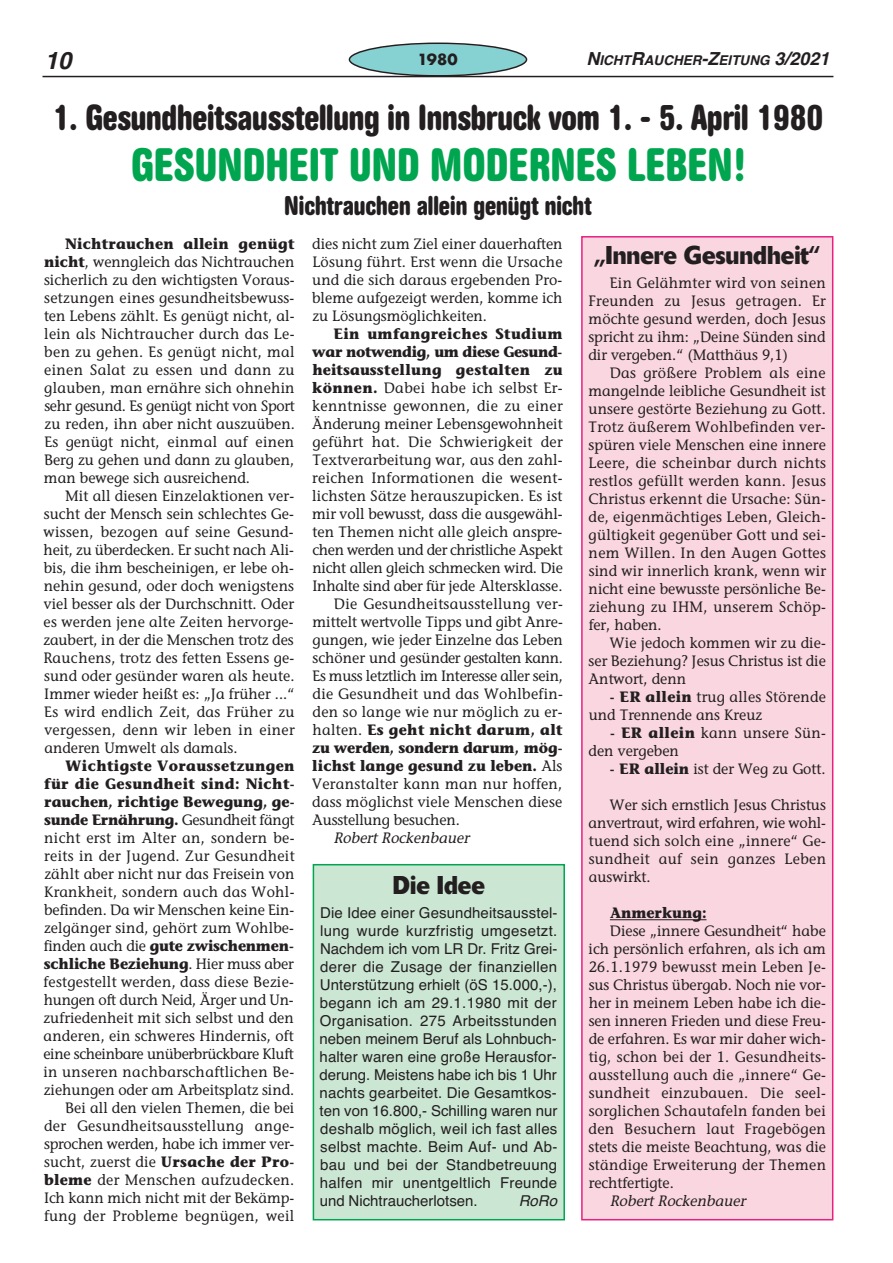
<style>
.page{position:relative;width:893px;height:1263px;background:#fff}
.page>*{position:absolute;margin:0;border:0;box-sizing:border-box;transform-origin:0 0}
.t1{font:700 condensed 46.5px "AG Book Rounded";color:#00a54f;scale:.9 1}
.t2{font:700 condensed 36px "AG Book Rounded";letter-spacing:-.005em;color:#231f20;scale:.9 1}
.t3{font:700 condensed 27px "AG Book Rounded";color:#231f20;scale:.9 1}
.t4{font:700 25.5px "Delta";color:#231f20;scale:.9 1}
.t5{font:italic 700 24px "Helvetica";color:#231f20}
.t6{font:500 15px/18px "Stone Informal Std";letter-spacing:.005em;color:#231f20;text-align:justify;scale:.96 1}
.t7{font:15px/18px "Helvetica";letter-spacing:.01em;color:#231f20;text-align:justify}
.t8{font:500 15px "Stone Informal Std";letter-spacing:.025em;color:#231f20;scale:.96 1}
.t9{font:700 15px "Stone Informal Std";letter-spacing:.025em;color:#231f20;scale:.96 1}
.t10{font:700 15px "Stone Informal Std";letter-spacing:.005em;color:#231f20;scale:.96 1}
.t11{font:500 15px "Stone Informal Std";letter-spacing:-.015em;color:#231f20;scale:.96 1}
.t12{font:italic 500 15px "Stone Informal Std";color:#231f20;scale:.96 1}
.t13{font:500 15px "Stone Informal Std";letter-spacing:-.025em;color:#231f20;scale:.96 1}
.t14{font:500 15px "Stone Informal Std";letter-spacing:-.02em;color:#231f20;scale:.96 1}
.t15{font:700 15px "Stone Informal Std";letter-spacing:-.025em;color:#231f20;scale:.96 1}
.t16{font:700 15px "Stone Informal Std";letter-spacing:-.02em;color:#231f20;scale:.96 1}
.t17{font:700 15px "Futura";color:#231f20}
.t18{font:italic 15px "Helvetica";color:#231f20}
.t19{font:italic 700 13.5px "Helvetica";color:#231f20}
.s1{font-size:18px}
.s2{font-weight:700}
.s3{font-weight:500}
</style>
<div class="page">
<svg style="left:349px;top:43px;width:178px;height:33px"></svg>
<hr style="left:43px;top:76px;width:790px;height:1px;background:#231f20">
<div style="left:314px;top:865px;width:249px;height:354px;background:#cbe6d3"></div>
<div style="left:313px;top:864px;width:252px;height:356px;border:2px solid #00a54f"></div>
<div style="left:583px;top:238px;width:249px;height:981px;background:#f9d6e0"></div>
<div style="left:581px;top:236px;width:252px;height:984px;border:2px solid #ea1e80"></div>
<hr style="left:610px;top:919px;width:96px;height:1px;background:#231f20">
<h3 class="t5" style="left:45px;top:46px;width:28px">10</h3>
<p class="t17" style="left:418px;top:49px;width:41px">1980</p>
<p class="t19" style="left:586px;top:52px;width:245px"><span class="s1">N</span>ICHT<span class="s1">R</span>AUCHER<span class="s1">-Z</span>EITUNG <span class="s1">3/2021</span></p>
<h2 class="t2" style="left:53px;top:105px;width:858px">1. Gesundheitsausstellung in Innsbruck vom 1. - 5. April 1980</h2>
<h1 class="t1" style="left:131px;top:148px;width:683px">GESUNDHEIT UND MODERNES LEBEN!</h1>
<h3 class="t3" style="left:284px;top:196px;width:343px">Nichtrauchen allein genügt nicht</h3>
<p class="t6" style="left:44px;top:236px;width:263px;text-indent:21px"><span class="s2">Nichtrauchen allein genügt nicht</span>, wenngleich das Nichtrauchen sicherlich zu den wichtigsten Voraus&shy;setzungen eines gesundheitsbewuss - ten Lebens zählt. Es genügt nicht, al&shy;lein als Nichtraucher durch das Le&shy;ben zu gehen. Es genügt nicht, mal einen Salat zu essen und dann zu glauben, man ernähre sich ohnehin sehr gesund. Es genügt nicht von Sport zu reden, ihn aber nicht auszuüben.<br>Es genügt nicht, einmal auf einen Berg zu gehen und dann zu glauben, man bewege sich ausreichend.</p>
<p class="t6" style="left:43px;top:488px;width:263px;text-indent:22px">Mit all diesen Einzelaktionen ver&shy;sucht der Mensch sein schlechtes Ge&shy;wissen, bezogen auf seine Gesund&shy;heit, zu überdecken. Er sucht nach Ali&shy;bis, die ihm bescheinigen, er lebe oh&shy;nehin gesund, oder doch wenigstens viel besser als der Durchschnitt. Oder es werden jene alte Zeiten hervorge&shy;zaubert, in der die Menschen trotz des Rauchens, trotz des fetten Essens ge&shy;sund oder gesünder waren als heute.<br>Immer wieder heißt es: „Ja früher ...“ Es wird endlich Zeit, das Früher zu vergessen, denn wir leben in einer anderen Umwelt als damals.</p>
<p class="t6" style="left:43px;top:758px;width:263px;text-align:right"><span class="s2">Wichtigste Voraussetzungen für die Gesundheit sind: Nicht - rauchen, richtige Bewegung, ge&shy;sunde Ernährung.</span> Gesundheit fängt nicht erst im Alter an, sondern be&shy;reits in der Jugend. Zur Gesundheit zählt aber nicht nur das Freisein von Krank heit, sondern auch das Wohl&shy;befinden. Da wir Menschen keine Ein - zelgänger sind, gehört zum Wohlbe - finden auch die <span class="s2">gute zwischenmen - schliche Beziehung</span>. Hier muss aber festgestellt werden, dass diese Bezie&shy;hungen oft durch Neid, Ärger und Un - zufriedenheit mit sich selbst und den anderen, ein schweres Hindernis, oft eine scheinbare unüberbrückbare Kluft in unseren nachbarschaftlichen Be&shy;ziehungen oder am Arbeitsplatz sind.<br>Bei all den vielen Themen, die bei der Gesundheitsausstellung ange&shy;sprochen werden, habe ich immer ver - sucht, zuerst die <span class="s2">Ursache der Pro - bleme</span> der Menschen aufzude cken.<br>Ich kann mich nicht mit der Be kämp - fung der Probleme begnügen, weil</p>
<p class="t6" style="left:312px;top:236px;width:263px">dies nicht zum Ziel einer dauerhaften Lösung führt. Erst wenn die Ursache und die sich daraus ergebenden Pro&shy;bleme aufgezeigt werden, komme ich zu Lösungsmöglichkeiten.</p>
<p class="t9" style="left:334px;top:328px;width:240px">Ein umfangreiches Studium</p>
<p class="t15" style="left:312px;top:346px;width:262px">war notwendig, um diese Gesund -</p>
<p class="t9" style="left:312px;top:364px;width:262px">heitsausstellung gestalten zu</p>
<p class="t8" style="left:312px;top:382px;width:262px"><span class="s2">können.</span> Dabei habe ich selbst Er-</p>
<p class="t8" style="left:312px;top:400px;width:262px">kenntnisse gewonnen, die zu einer</p>
<p class="t6" style="left:312px;top:416px;width:262px">Änderung meiner Lebensgewohnheit</p>
<p class="t8" style="left:312px;top:436px;width:262px">geführt hat. Die Schwierigkeit der</p>
<p class="t6" style="left:312px;top:452px;width:262px">Textverarbeitung war, aus den zahl-</p>
<p class="t8" style="left:312px;top:472px;width:262px">reichen Informationen die wesent-</p>
<p class="t6" style="left:312px;top:488px;width:262px">lichsten Sätze herauszupicken. Es ist</p>
<p class="t6" style="left:312px;top:506px;width:262px">mir voll bewusst, dass die ausgewähl-</p>
<p class="t6" style="left:312px;top:524px;width:262px">ten Themen nicht alle gleich anspre-</p>
<p class="t13" style="left:312px;top:544px;width:262px">chen werden und der christliche Aspekt</p>
<p class="t14" style="left:312px;top:562px;width:262px">nicht allen gleich schmecken wird. Die</p>
<p class="t6" style="left:313px;top:578px;width:262px">Inhalte sind aber für jede Altersklasse.</p>
<p class="t8" style="left:334px;top:598px;width:240px">Die Gesundheitsausstellung ver-</p>
<p class="t6" style="left:313px;top:614px;width:262px">mittelt wertvolle Tipps und gibt Anre-</p>
<p class="t6" style="left:313px;top:632px;width:262px">gungen, wie jeder Einzelne das Leben</p>
<p class="t6" style="left:313px;top:650px;width:262px">schöner und gesünder gestalten kann.</p>
<p class="t11" style="left:313px;top:670px;width:262px">Es muss letztlich im Interesse aller sein,</p>
<p class="t8" style="left:313px;top:688px;width:262px">die Gesundheit und das Wohlbefin-</p>
<p class="t8" style="left:313px;top:706px;width:262px">den so lange wie nur möglich zu er-</p>
<p class="t9" style="left:312px;top:724px;width:262px"><span class="s3">halten.</span> Es geht nicht darum, alt</p>
<p class="t16" style="left:312px;top:742px;width:262px">zu werden, sondern darum, mög-</p>
<p class="t10" style="left:312px;top:760px;width:262px">lichst lange gesund zu leben. <span class="s3">Als</span></p>
<p class="t8" style="left:312px;top:778px;width:262px">Veranstalter kann man nur hoffen,</p>
<p class="t6" style="left:312px;top:794px;width:262px">dass möglichst viele Menschen diese</p>
<p class="t6" style="left:312px;top:812px;width:155px">Ausstellung besuchen.</p>
<p class="t12" style="left:334px;top:832px;width:146px">Robert Rockenbauer</p>
<h3 class="t4" style="left:393px;top:876px;width:103px">Die Idee</h3>
<p class="t7" style="left:320px;top:904px;width:239px">Die Idee einer Gesundheitsausstel&shy;lung wurde kurzfristig umgesetzt.<br>Nachdem ich vom LR Dr. Fritz Grei&shy;derer die Zusage der finanziellen Unterstützung erhielt (öS 15.000,-), begann ich am 29.1.1980 mit der Organisation. 275 Arbeitsstunden neben meinem Beruf als Lohnbuch&shy;halter waren eine große Herausfor&shy;derung. Meistens habe ich bis 1 Uhr nachts gearbeitet. Die Gesamtkos - ten von 16.800,- Schilling waren nur deshalb möglich, weil ich fast alles selbst machte. Beim Auf- und Ab&shy;bau und bei der Standbetreuung halfen mir unentgeltlich Freunde und Nichtraucherlotsen.</p>
<p class="t18" style="left:519px;top:1192px;width:40px">RoRo</p>
<h3 class="t4" style="left:594px;top:246px;width:252px">„Innere Gesundheit“</h3>
<p class="t6" style="left:588px;top:275px;width:249px;text-indent:21px">Ein Gelähmter wird von seinen Freunden zu Jesus getragen. Er möchte gesund werden, doch Jesus spricht zu ihm: „Deine Sünden sind dir vergeben.“ (Matthäus 9,1)</p>
<p class="t6" style="left:588px;top:365px;width:249px;text-indent:21px">Das größere Problem als eine mangelnde leibliche Gesundheit ist unsere gestörte Beziehung zu Gott.<br>Trotz äußerem Wohlbefinden ver&shy;spüren viele Menschen eine innere Leere, die scheinbar durch nichts restlos gefüllt werden kann. Jesus Christus erkennt die Ursache: Sün&shy;de, eigenmächtiges Leben, Gleich - gültigkeit gegenüber Gott und sei&shy;nem Willen. In den Augen Gottes sind wir innerlich krank, wenn wir nicht eine bewusste persönliche Be&shy;ziehung zu IHM, unserem Schöp&shy;fer, haben.</p>
<p class="t6" style="left:589px;top:635px;width:249px;text-indent:21px">Wie jedoch kommen wir zu die&shy;ser Beziehung? Jesus Christus ist die Antwort, denn</p>
<p class="t6" style="left:589px;top:689px;width:249px;text-indent:21px"><span class="s2">- ER allein</span> trug alles Störende und Trennende ans Kreuz</p>
<p class="t6" style="left:589px;top:725px;width:249px;text-indent:21px"><span class="s2">- ER allein</span> kann unsere Sün&shy;den vergeben</p>
<p class="t6" style="left:610px;top:761px;width:226px"><span class="s2">- ER allein</span> ist der Weg zu Gott.</p>
<p class="t6" style="left:589px;top:797px;width:249px;text-indent:21px">Wer sich ernstlich Jesus Christus anvertraut, wird erfahren, wie wohl - tuend sich solch eine „innere“ Ge&shy;sundheit auf sein ganzes Leben auswirkt.</p>
<p class="t10" style="left:610px;top:907px;width:102px">Anmerkung:</p>
<p class="t6" style="left:589px;top:923px;width:249px;text-indent:21px">Diese „innere Gesundheit“ habe ich persönlich erfahren, als ich am 26.1.1979 bewusst mein Leben Je&shy;sus Christus übergab. Noch nie vor&shy;her in meinem Leben habe ich die&shy;sen inneren Frieden und diese Freu&shy;de erfahren. Es war mir daher wich&shy;tig, schon bei der 1. Gesundheits&shy;ausstellung auch die „innere“ Ge&shy;sundheit einzubauen. Die seel - sorglichen Schautafeln fanden bei den Besuchern laut Fragebögen stets die meiste Beachtung, was die ständige Erweiterung der Themen rechtfertigte.</p>
<p class="t12" style="left:610px;top:1195px;width:146px">Robert Rockenbauer</p>
</div>
